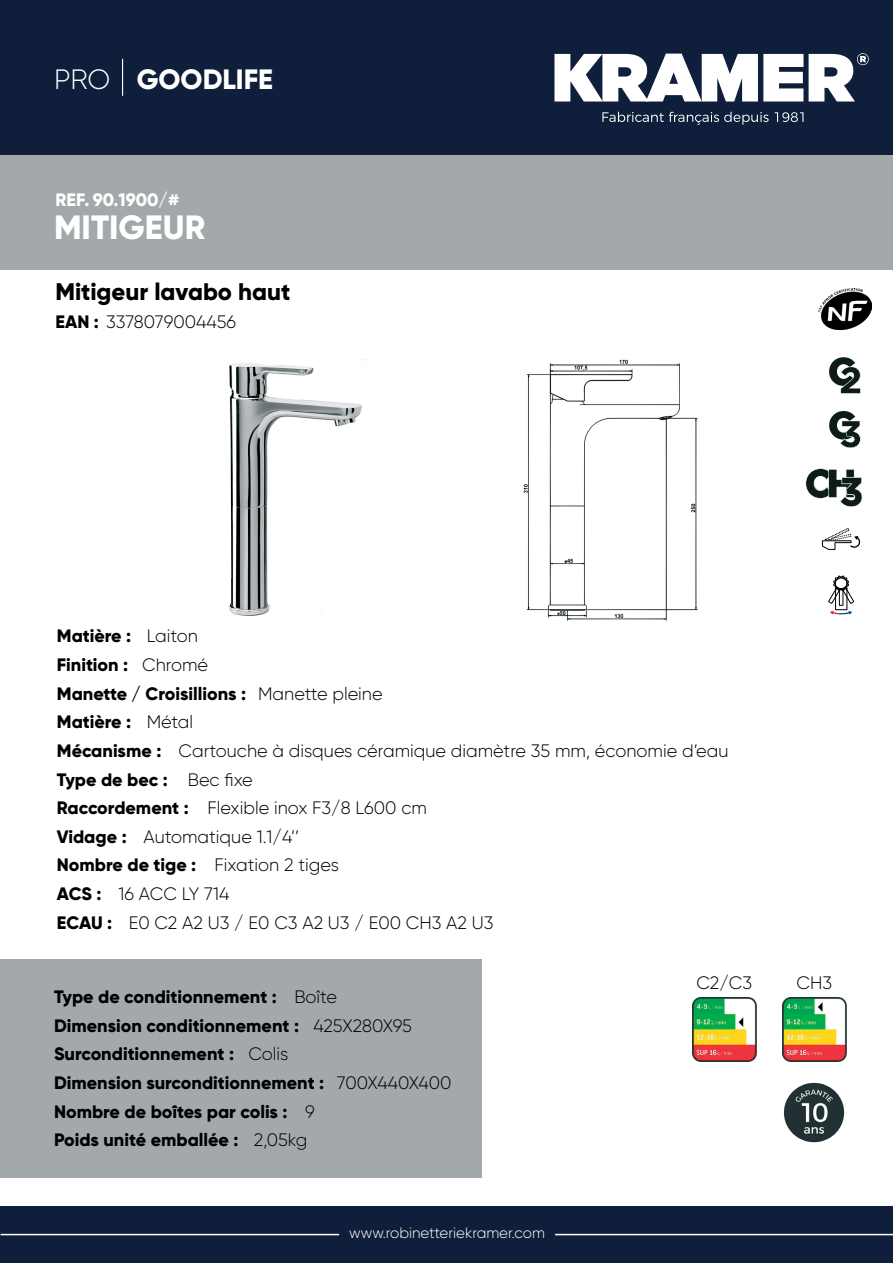
<style>
.page{position:relative;width:893px;height:1263px;background:#fff}
.page>*{position:absolute;margin:0;border:0;box-sizing:border-box;transform-origin:0 0}
.t1{font:800 33.6px "Gilroy";color:#fff}
.t2{font:800 27.9px "Gilroy";color:#fff}
.t3{font:800 24px "Gilroy";color:#000001}
.t4{font:800 18px/28.7px "Gilroy";color:#000001}
.t5{font:300 18px/28.7px "Gilroy";color:#000001}
.t6{font:800 18px "Gilroy";color:#fff}
.t7{font:300 15px "Gilroy";color:#fff}
.s1{font-weight:300}
.s2{font-weight:800}
</style>
<div class="page">
<div style="left:0;top:155px;width:893px;height:115px;background:#a3a9ab"></div>
<div style="left:0;top:959px;width:481px;height:219px;background:#a3a9ab"></div>
<div style="left:0;top:0;width:893px;height:155px;background:#0f1e3a"></div>
<hr style="left:122px;top:59px;width:1px;height:37px;background:#fff">
<svg style="left:809px;top:53px;width:60px;height:49px"></svg>
<svg style="left:554px;top:54px;width:249px;height:48px"></svg>
<svg style="left:602px;top:112px;width:167px;height:13px"></svg>
<svg style="left:775px;top:112px;width:28px;height:10px"></svg>
<div style="left:1px;top:1206px;width:892px;height:57px;background:#0f1e3a"></div>
<hr style="left:1px;top:1234px;width:338px;height:1px;background:#fff">
<hr style="left:555px;top:1234px;width:338px;height:1px;background:#fff">
<img style="left:228px;top:359px;width:139px;height:257px">
<img style="left:523px;top:359px;width:175px;height:262px">
<img style="left:783px;top:1082px;width:62px;height:61px">
<svg style="left:822px;top:528px;width:38px;height:22px"></svg>
<div style="left:833px;top:576px;width:16px;height:15px;border:1px solid #000;border-radius:5px"></div>
<svg style="left:828px;top:578px;width:26px;height:37px"></svg>
<img style="left:818px;top:289px;width:54px;height:40px">
<svg style="left:829px;top:411px;width:32px;height:37px"></svg>
<svg style="left:805px;top:468px;width:57px;height:39px"></svg>
<svg style="left:829px;top:357px;width:32px;height:37px"></svg>
<img style="left:782px;top:998px;width:64px;height:63px">
<img style="left:692px;top:998px;width:64px;height:63px">
<h2 class="t2" style="left:54px;top:61px;width:221px"><span class="s1">PRO</span> GOODLIFE</h2>
<p class="t6" style="left:55px;top:188px;width:125px">REF. 90.1900/#</p>
<h1 class="t1" style="left:54px;top:206px;width:153px">MITIGEUR</h1>
<h3 class="t3" style="left:55px;top:277px;width:236px">Mitigeur lavabo haut</h3>
<p class="t5" style="left:55px;top:307px;width:182px"><span class="s2">EAN :</span> 3378079004456</p>
<p class="t5" style="left:142px;top:622px;width:67px;text-indent:-85px"><span class="s2">Matière :</span> Laiton<br>Chromé</p>
<p class="t4" style="left:57px;top:650px;width:73px">Finition :</p>
<p class="t4" style="left:57px;top:679px;width:191px">Manette / Croisillions :</p>
<p class="t4" style="left:57px;top:708px;width:76px">Matière :</p>
<p class="t5" style="left:147px;top:707px;width:48px">Métal</p>
<p class="t5" style="left:258px;top:679px;width:126px">Manette pleine</p>
<p class="t4" style="left:57px;top:736px;width:106px">Mécanisme :</p>
<p class="t5" style="left:179px;top:736px;width:551px">Cartouche à disques céramique diamètre 35 mm, économie d’eau</p>
<p class="t5" style="left:188px;top:765px;width:67px">Bec fixe</p>
<p class="t5" style="left:207px;top:793px;width:221px">Flexible inox F3/8 L600 cm</p>
<p class="t5" style="left:143px;top:822px;width:157px">Automatique 1.1/4’’</p>
<p class="t5" style="left:214px;top:851px;width:126px">Fixation 2 tiges</p>
<p class="t5" style="left:129px;top:908px;width:366px">E0 C2 A2 U3 / E0 C3 A2 U3 / E00 CH3 A2 U3</p>
<p class="t4" style="left:57px;top:765px;width:112px">Type de bec :</p>
<p class="t4" style="left:57px;top:793px;width:133px">Raccordement :</p>
<p class="t4" style="left:57px;top:822px;width:71px">Vidage :</p>
<p class="t4" style="left:57px;top:851px;width:174px">Nombre de tige :<br>ACS : <span class="s1">16 ACC LY 714</span></p>
<p class="t4" style="left:57px;top:908px;width:57px">ECAU :</p>
<p class="t4" style="left:54px;top:982px;width:272px">Type de conditionnement :<br>Dimension conditionnement :<br>Surconditionnement :<br>Dimension surconditionnement :<br>Nombre de boîtes par colis :<br>Poids unité emballée :</p>
<p class="t5" style="left:313px;top:982px;width:100px;text-indent:-19px">Boîte<br>425X280X95</p>
<p class="t5" style="left:248px;top:1040px;width:42px">Colis</p>
<p class="t5" style="left:337px;top:1068px;width:116px">700X440X400</p>
<p class="t5" style="left:254px;top:1097px;width:62px;text-indent:51px">9<br>2,05kg</p>
<p class="t7" style="left:349px;top:1224px;width:197px">www.robinetteriekramer.com</p>
<p class="t5" style="left:697px;top:968px;width:57px">C2/C3</p>
<p class="t5" style="left:796px;top:968px;width:37px">CH3</p>
</div>
